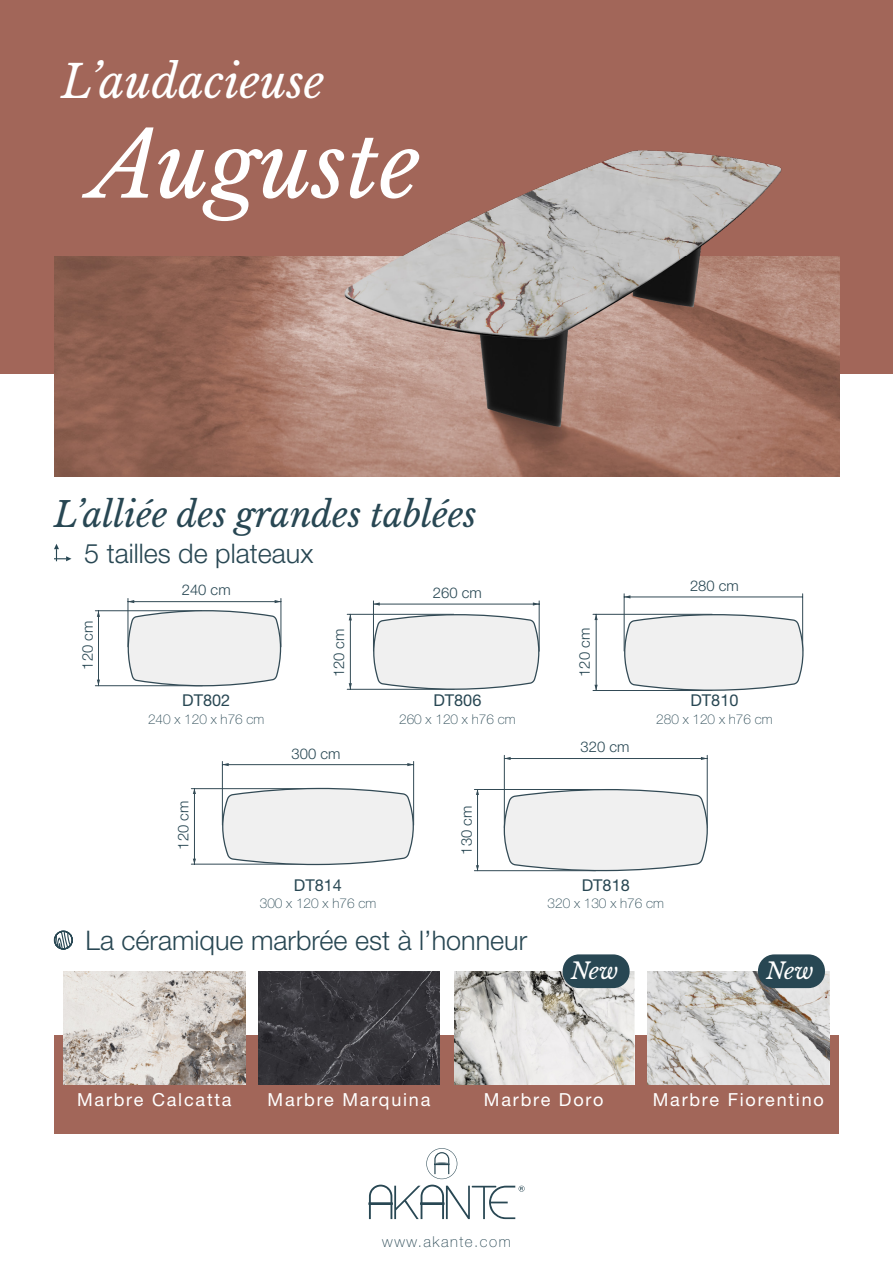
<style>
.page{position:relative;width:893px;height:1263px;background:#fff}
.page>*{position:absolute;margin:0;border:0;box-sizing:border-box;transform-origin:0 0}
.t1{font:italic 90px "Libre Baskerville";color:#fff}
.t2{font:italic 45px "Libre Baskerville";color:#fff}
.t3{font:italic 34.5px "Libre Baskerville";color:#284753}
.t4{font:300 27px "Helvetica Neue LT Std";color:#284753}
.t5{font:italic 22.5px "Libre Baskerville";letter-spacing:-.02em;color:#fff}
.t6{font:18px "Helvetica Neue LT Std";letter-spacing:.1em;color:#fff}
.t7{font:16.35px "Helvetica Neue LT Std";color:#284753}
.t8{font:100 15.15px "Helvetica Neue LT Std";letter-spacing:.1em;color:#284753}
.t9{font:300 14.85px "Helvetica Neue LT Std";color:#284753}
.t10{font:100 13.65px "Helvetica Neue LT Std";color:#284753}
</style>
<div class="page">
<div style="left:0;top:0;width:893px;height:374px;background:#a26659"></div>
<img style="left:54px;top:150px;width:786px;height:224px">
<img style="left:54px;top:257px;width:785px;height:219px">
<svg style="left:368px;top:1148px;width:157px;height:71px"></svg>
<svg style="left:54px;top:544px;width:17px;height:17px"></svg>
<hr style="left:222px;top:761px;width:1px;height:64px;background:#324a55">
<hr style="left:413px;top:761px;width:1px;height:64px;background:#324a55">
<hr style="left:222px;top:764px;width:192px;height:1px;background:#324a55">
<svg style="left:222px;top:763px;width:7px;height:3px"></svg>
<svg style="left:407px;top:763px;width:7px;height:3px"></svg>
<hr style="left:191px;top:864px;width:125px;height:1px;background:#324a55">
<hr style="left:191px;top:788px;width:125px;height:1px;background:#324a55">
<hr style="left:194px;top:789px;width:1px;height:75px;background:#324a55">
<svg style="left:221px;top:787px;width:194px;height:79px"></svg>
<hr style="left:504px;top:755px;width:1px;height:73px;background:#324a55">
<hr style="left:707px;top:755px;width:1px;height:73px;background:#324a55">
<hr style="left:504px;top:758px;width:203px;height:1px;background:#324a55">
<svg style="left:504px;top:757px;width:7px;height:3px"></svg>
<hr style="left:474px;top:789px;width:125px;height:1px;background:#324a55">
<hr style="left:474px;top:870px;width:122px;height:1px;background:#324a55">
<hr style="left:477px;top:789px;width:1px;height:82px;background:#324a55">
<svg style="left:503px;top:788px;width:205px;height:84px"></svg>
<hr style="left:128px;top:598px;width:1px;height:49px;background:#324a55">
<hr style="left:281px;top:598px;width:1px;height:49px;background:#324a55">
<hr style="left:128px;top:601px;width:153px;height:1px;background:#324a55">
<hr style="left:95px;top:685px;width:107px;height:1px;background:#324a55">
<hr style="left:95px;top:610px;width:107px;height:1px;background:#324a55">
<hr style="left:98px;top:611px;width:1px;height:75px;background:#324a55">
<svg style="left:127px;top:609px;width:155px;height:78px"></svg>
<svg style="left:533px;top:602px;width:6px;height:4px"></svg>
<hr style="left:539px;top:601px;width:1px;height:50px;background:#324a55">
<hr style="left:373px;top:601px;width:1px;height:50px;background:#324a55">
<hr style="left:373px;top:604px;width:166px;height:1px;background:#324a55">
<svg style="left:374px;top:602px;width:6px;height:4px"></svg>
<hr style="left:347px;top:689px;width:107px;height:1px;background:#324a55">
<hr style="left:347px;top:614px;width:107px;height:1px;background:#324a55">
<hr style="left:350px;top:614px;width:1px;height:75px;background:#324a55">
<svg style="left:372px;top:613px;width:168px;height:77px"></svg>
<hr style="left:624px;top:594px;width:1px;height:57px;background:#324a55">
<hr style="left:802px;top:594px;width:1px;height:57px;background:#324a55">
<hr style="left:624px;top:597px;width:179px;height:1px;background:#324a55">
<hr style="left:593px;top:690px;width:119px;height:1px;background:#324a55">
<hr style="left:593px;top:614px;width:119px;height:1px;background:#324a55">
<hr style="left:596px;top:614px;width:1px;height:76px;background:#324a55">
<svg style="left:623px;top:613px;width:181px;height:78px"></svg>
<div style="left:54px;top:1035px;width:785px;height:98px;background:#a26659"></div>
<img style="left:64px;top:971px;width:181px;height:113px">
<img style="left:454px;top:971px;width:180px;height:113px">
<img style="left:259px;top:971px;width:180px;height:113px">
<img style="left:648px;top:971px;width:181px;height:113px">
<svg style="left:53px;top:930px;width:20px;height:20px"></svg>
<div style="left:563px;top:954px;width:67px;height:34px;background:#284753;border-radius:16px"></div>
<div style="left:758px;top:954px;width:67px;height:34px;background:#284753;border-radius:16px"></div>
<p class="t2" style="left:62px;top:54px;width:264px">L’audacieuse</p>
<p class="t1" style="left:91px;top:110px;width:330px">Auguste</p>
<p class="t3" style="left:54px;top:493px;width:424px">L’alliée des grandes tablées</p>
<p class="t4" style="left:84px;top:537px;width:231px">5 tailles de plateaux</p>
<p class="t9" style="left:78px;top:670px;width:50px;rotate:-90deg">120 cm</p>
<p class="t9" style="left:182px;top:581px;width:50px">240 cm</p>
<p class="t9" style="left:330px;top:677px;width:50px;rotate:-90deg">120 cm</p>
<p class="t9" style="left:433px;top:584px;width:50px">260 cm</p>
<p class="t7" style="left:182px;top:690px;width:50px">DT802</p>
<p class="t7" style="left:433px;top:690px;width:50px">DT806</p>
<p class="t10" style="left:148px;top:711px;width:118px">240 x 120 x h76 cm</p>
<p class="t10" style="left:399px;top:711px;width:118px">260 x 120 x h76 cm</p>
<p class="t9" style="left:174px;top:850px;width:50px;rotate:-90deg">120 cm</p>
<p class="t9" style="left:292px;top:744px;width:50px">300 cm</p>
<p class="t7" style="left:294px;top:875px;width:50px">DT814</p>
<p class="t10" style="left:260px;top:896px;width:118px">300 x 120 x h76 cm</p>
<p class="t9" style="left:457px;top:854px;width:50px;rotate:-90deg">130 cm</p>
<p class="t4" style="left:86px;top:924px;width:443px">La céramique marbrée est à l’honneur</p>
<p class="t9" style="left:576px;top:677px;width:50px;rotate:-90deg">120 cm</p>
<p class="t9" style="left:581px;top:738px;width:50px">320 cm</p>
<p class="t9" style="left:690px;top:576px;width:50px">280 cm</p>
<p class="t7" style="left:690px;top:690px;width:50px">DT810</p>
<p class="t10" style="left:656px;top:711px;width:118px">280 x 120 x h76 cm</p>
<p class="t7" style="left:582px;top:875px;width:50px">DT818</p>
<p class="t10" style="left:548px;top:896px;width:118px">320 x 130 x h76 cm</p>
<p class="t5" style="left:571px;top:957px;width:49px">New</p>
<p class="t5" style="left:766px;top:957px;width:49px">New</p>
<p class="t6" style="left:77px;top:1088px;width:156px">Marbre Calcatta</p>
<p class="t6" style="left:268px;top:1088px;width:164px">Marbre Marquina</p>
<p class="t6" style="left:484px;top:1088px;width:121px">Marbre Doro</p>
<p class="t6" style="left:653px;top:1088px;width:173px">Marbre Fiorentino</p>
<p class="t8" style="left:382px;top:1233px;width:130px">www.akante.com</p>
</div>
